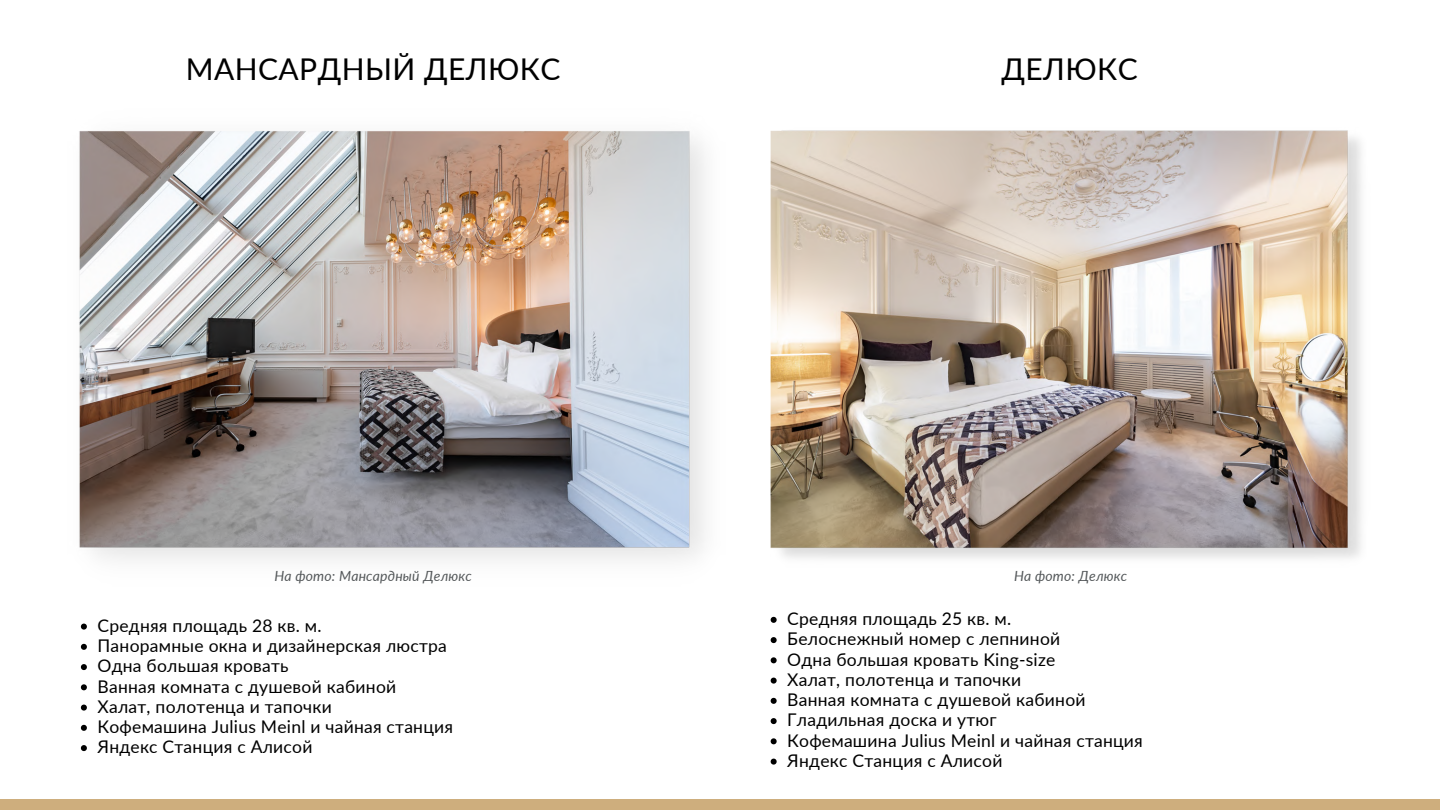
<style>
.page{position:relative;width:1440px;height:810px;background:#fff}
.page>*{position:absolute;margin:0;border:0;box-sizing:border-box;transform-origin:0 0}
.t1{font:30px "Lato";letter-spacing:.015em;color:#000}
.t2{font:17.5px/20.2px "Lato";letter-spacing:.015em;color:#000}
.t3{font:italic 14px "Lato";letter-spacing:.015em;color:#54585a}
</style>
<div class="page">
<div style="left:0;top:799px;width:1440px;height:11px;background:#ceae7d"></div>
<img style="left:771px;top:130px;width:590px;height:429px">
<svg style="left:771px;top:617px;width:6px;height:6px"></svg>
<svg style="left:771px;top:637px;width:6px;height:6px"></svg>
<svg style="left:771px;top:657px;width:6px;height:6px"></svg>
<svg style="left:771px;top:678px;width:6px;height:6px"></svg>
<svg style="left:771px;top:698px;width:6px;height:6px"></svg>
<svg style="left:771px;top:718px;width:6px;height:6px"></svg>
<svg style="left:771px;top:738px;width:6px;height:6px"></svg>
<svg style="left:771px;top:759px;width:6px;height:6px"></svg>
<svg style="left:81px;top:624px;width:6px;height:6px"></svg>
<svg style="left:81px;top:644px;width:6px;height:6px"></svg>
<svg style="left:81px;top:664px;width:6px;height:6px"></svg>
<svg style="left:81px;top:684px;width:6px;height:6px"></svg>
<svg style="left:81px;top:705px;width:6px;height:6px"></svg>
<svg style="left:81px;top:725px;width:6px;height:6px"></svg>
<svg style="left:81px;top:745px;width:6px;height:6px"></svg>
<img style="left:79px;top:130px;width:626px;height:430px">
<h1 class="t1" style="left:186px;top:51px;width:376px">МАНСАРДНЫЙ ДЕЛЮКС</h1>
<p class="t3" style="left:274px;top:567px;width:199px">На фото: Мансардный Делюкс</p>
<p class="t2" style="left:98px;top:615px;width:357px">Средняя площадь 28 кв. м.<br>Панорамные окна и дизайнерская люстра<br>Одна большая кровать<br>Ванная комната с душевой кабиной<br>Халат, полотенца и тапочки<br>Кофемашина Julius Meinl и чайная станция<br>Яндекс Станция с Алисой</p>
<h1 class="t1" style="left:1001px;top:51px;width:138px">ДЕЛЮКС</h1>
<p class="t3" style="left:1014px;top:567px;width:115px">На фото: Делюкс</p>
<p class="t2" style="left:787px;top:608px;width:357px">Средняя площадь 25 кв. м.<br>Белоснежный номер с лепниной<br>Одна большая кровать King-size<br>Халат, полотенца и тапочки<br>Ванная комната с душевой кабиной<br>Гладильная доска и утюг<br>Кофемашина Julius Meinl и чайная станция<br>Яндекс Станция с Алисой</p>
</div>
